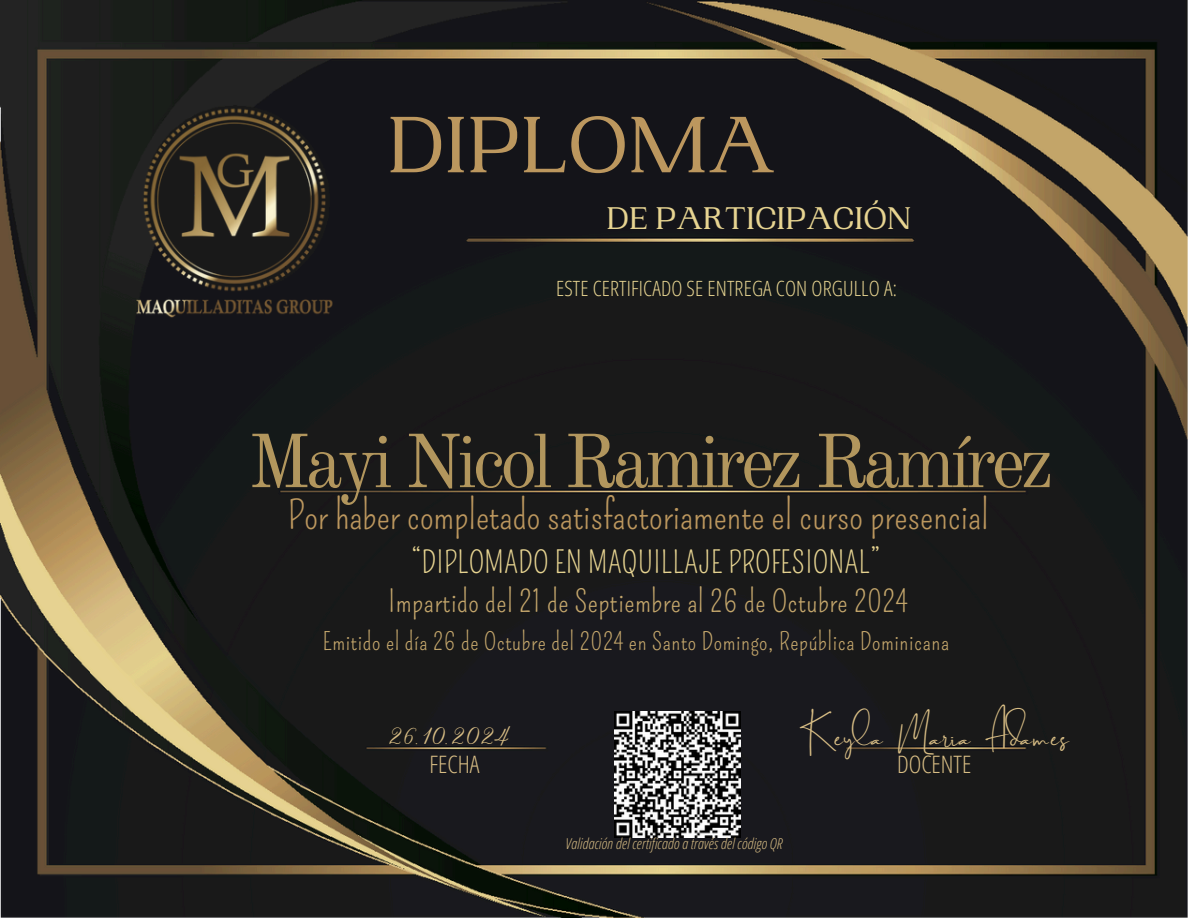
<style>
.page{position:relative;width:1188px;height:918px;background:#fff}
.page>*{position:absolute;margin:0;border:0;box-sizing:border-box;transform-origin:0 0}
.t1{font:500 84px "PP Woodland";color:#bc975e}
.t2{font:75px "Old Standard";letter-spacing:-.065em;color:#b2965d}
.t3{font:39px "Pompiere";color:#bc975e}
.t4{font:33px "Brilliant Signature 1";letter-spacing:.03em;color:#d9be85}
.t5{font:500 33px "PP Woodland";color:#e7d491}
.t6{font:30px/39.3px "Pompiere";letter-spacing:.015em;color:#c5a76c;text-align:center}
.t7{font:24px "Pompiere";letter-spacing:.025em;color:#c5a76c}
.t8{font:300 24px "Open Sans Condensed";color:#d9be85}
.t9{font:24px "Stoic";letter-spacing:.08em;color:#d9be85}
.t10{font:300 21px "Open Sans Condensed";letter-spacing:.005em;color:#e7d491}
.t11{font:italic 300 15px "Open Sans Condensed";letter-spacing:.005em;color:#d9be85}
.s1{color:#e7d491}
</style>
<div class="page">
<img style="left:0;top:0;width:1188px;height:918px">
<img style="left:100px;top:102px;width:270px;height:216px">
<img style="left:614px;top:712px;width:126px;height:126px">
<p class="t1" style="left:387px;top:97px;width:390px">DIPLOMA</p>
<p class="t5" style="left:607px;top:199px;width:306px">DE PARTICIPACIÓN</p>
<h4 class="t10" style="left:556px;top:273px;width:342px">ESTE CERTIFICADO SE ENTREGA CON ORGULLO A:</h4>
<h6 class="t2" style="left:248px;top:416px;width:808px">Mayi Nicol Ramirez Ramírez</h6>
<h5 class="t3" style="left:288px;top:492px;width:702px">Por haber completado satisfactoriamente el curso presencial</h5>
<h3 class="t6" style="left:388px;top:543px;width:521px"><span class="s1">“DIPLOMADO EN MAQUILLAJE PROFESIONAL”<br></span>Impartido del 21 de Septiembre al 26 de Octubre 2024</h3>
<p class="t7" style="left:323px;top:627px;width:628px">Emitido el día 26 de Octubre del 2024 en Santo Domingo, República Dominicana</p>
<h6 class="t4" style="left:799px;top:720px;width:272px">Keyla Maria Adames</h6>
<h5 class="t9" style="left:388px;top:725px;width:122px">26.10.2024</h5>
<p class="t8" style="left:429px;top:747px;width:52px">FECHA</p>
<h2 class="t8" style="left:897px;top:747px;width:76px">DOCENTE</h2>
<p class="t11" style="left:566px;top:833px;width:218px">Validación del certificado a través del código QR</p>
</div>
